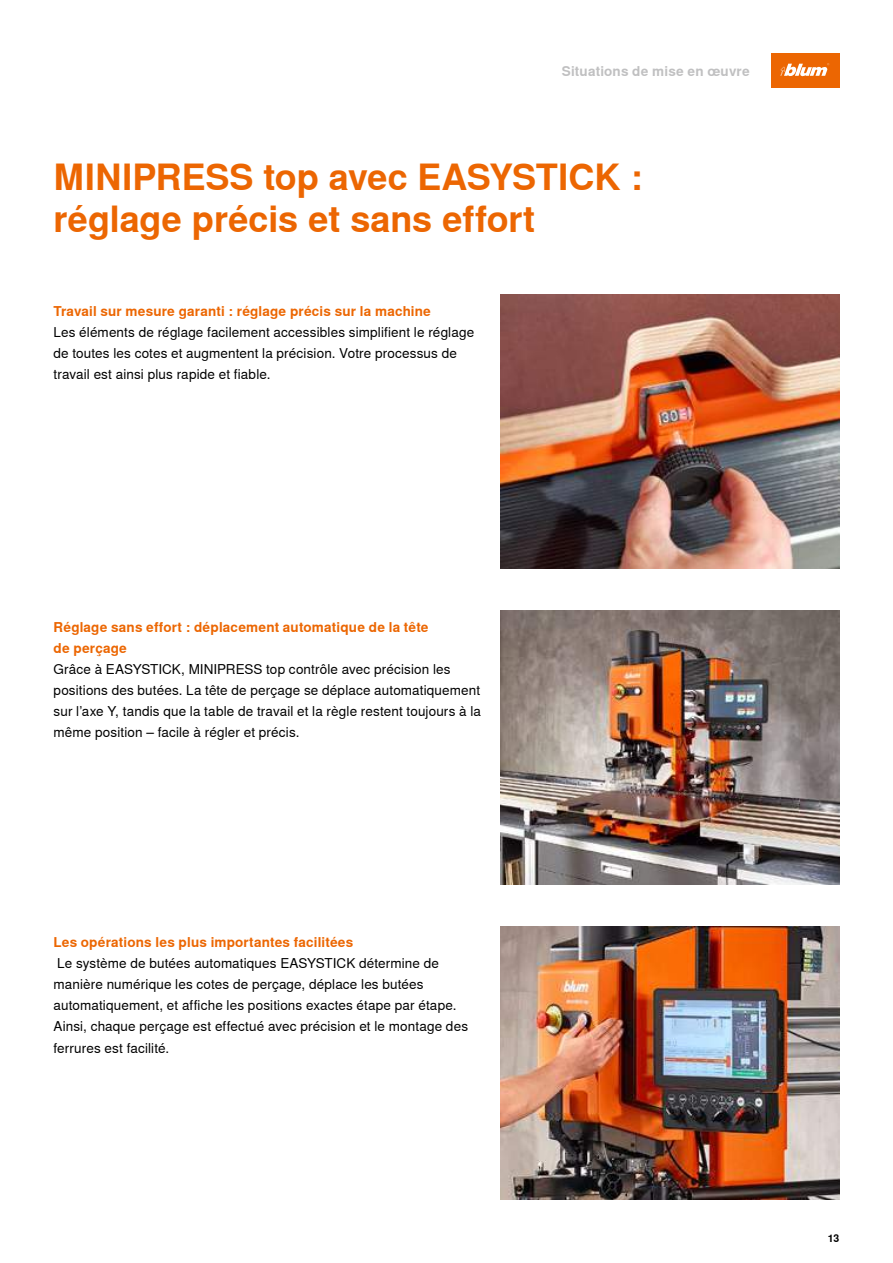
<style>
.page{position:relative;width:893px;height:1263px;background:#fff}
.page>*{position:absolute;margin:0;border:0;box-sizing:border-box;transform-origin:0 0}
.t1{font:700 36px/42px "Nimbus Sans Global";letter-spacing:-.005em;color:#ec6602}
.t2{font:13.5px/21px "Nimbus Sans Global";letter-spacing:.01em;color:#000}
.t3{font:700 13.5px/21px "Nimbus Sans Global";letter-spacing:.015em;color:#ec6602}
.t4{font:700 13.5px "Nimbus Sans Global";letter-spacing:.01em;color:#c0c0c1}
.t5{font:700 10.5px "Nimbus Sans Global";color:#000}
</style>
<div class="page">
<img style="left:500px;top:926px;width:339px;height:274px">
<img style="left:500px;top:610px;width:339px;height:274px">
<img style="left:500px;top:295px;width:339px;height:273px">
<div style="left:771px;top:54px;width:68px;height:34px;background:#ec6602"></div>
<svg style="left:780px;top:63px;width:49px;height:13px"></svg>
<p class="t4" style="left:562px;top:63px;width:189px">Situations de mise en œuvre</p>
<h1 class="t1" style="left:54px;top:156px;width:590px">MINIPRESS top avec EASYSTICK : réglage précis et sans effort</h1>
<p class="t3" style="left:54px;top:301px;width:379px">Travail sur mesure garanti : réglage précis sur la machine</p>
<p class="t2" style="left:54px;top:322px;width:422px">Les éléments de réglage facilement accessibles simplifient le réglage de toutes les cotes et augmentent la précision. Votre processus de travail est ainsi plus rapide et fiable.</p>
<p class="t3" style="left:54px;top:616px;width:377px">Réglage sans effort : déplacement automatique de la tête de perçage</p>
<p class="t2" style="left:54px;top:658px;width:429px">Grâce à EASYSTICK, MINIPRESS top contrôle avec précision les positions des butées. La tête de perçage se déplace automatiquement sur l’axe Y, tandis que la table de travail et la règle restent toujours à la même position – facile à régler et précis.</p>
<p class="t3" style="left:54px;top:932px;width:301px">Les opérations les plus importantes facilitées</p>
<p class="t2" style="left:54px;top:953px;width:416px">Le système de butées automatiques EASYSTICK détermine de manière numérique les cotes de perçage, déplace les butées automatiquement, et affiche les positions exactes étape par étape.<br>Ainsi, chaque perçage est effectué avec précision et le montage des ferrures est facilité.</p>
<p class="t5" style="left:828px;top:1232px;width:13px">13</p>
</div>
